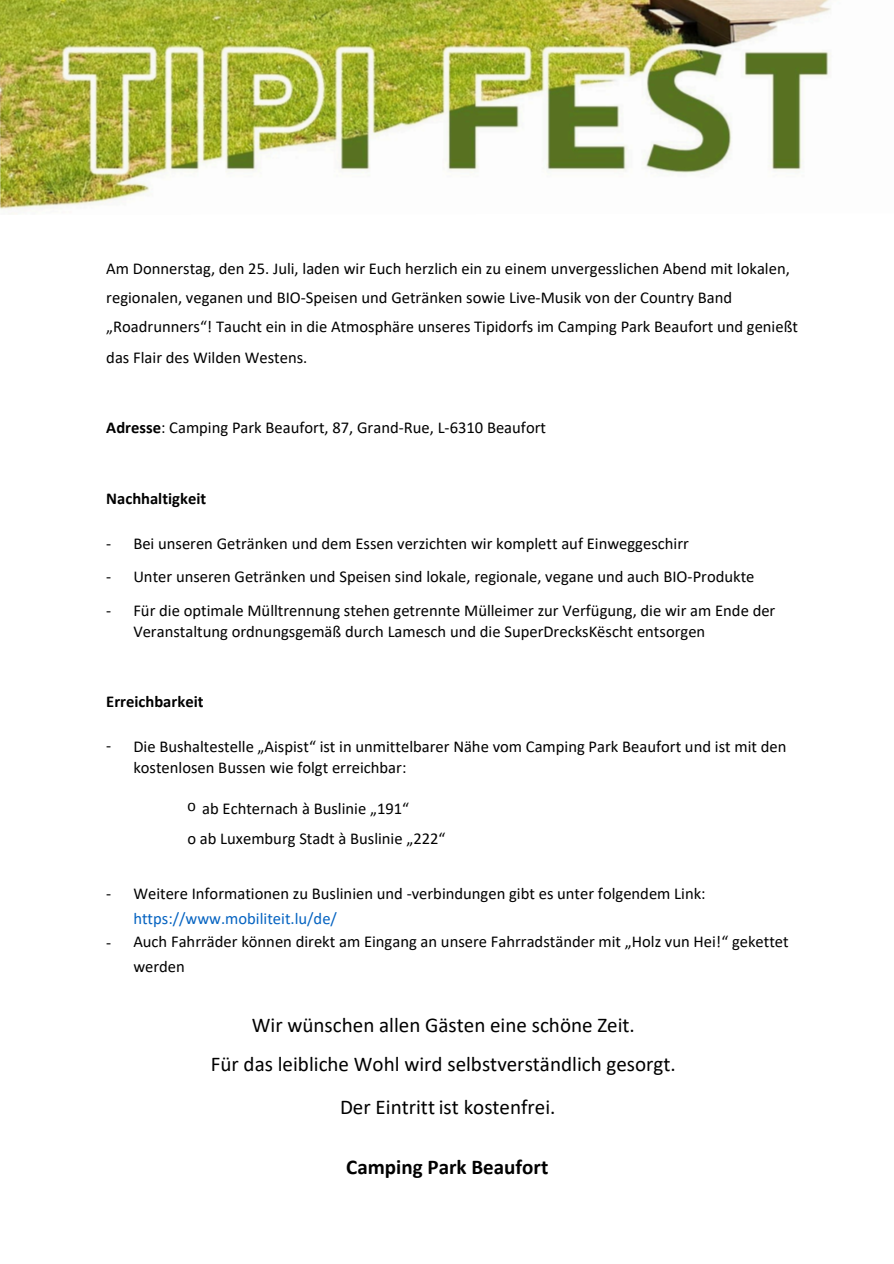
<style>
.page{position:relative;width:894px;height:1264px;background:#fff}
.page>*{position:absolute;margin:0;border:0;box-sizing:border-box;transform-origin:0 0}
.t1{font:21px/39.3px "Calibri";color:#000;text-align:center}
.t2{font:700 21px "Calibri";color:#000}
.t3{font:16.5px "Calibri";color:#000}
.t4{font:16.5px "Calibri";color:#0563c1}
.t5{font:700 16.5px "Calibri";color:#000}
.t6{font:15px "Arimo";color:#000}
.s1{font-weight:700}
</style>
<div class="page">
<img style="left:0;top:0;width:831px;height:214px">
<p class="t3" style="left:106px;top:261px;width:684px">Am Donnerstag, den 25. Juli, laden wir Euch herzlich ein zu einem unvergesslichen Abend mit lokalen,</p>
<p class="t3" style="left:106px;top:291px;width:627px">regionalen, veganen und BIO-Speisen und Getränken sowie Live-Musik von der Country Band</p>
<p class="t3" style="left:106px;top:320px;width:693px">„Roadrunners“! Taucht ein in die Atmosphäre unseres Tipidorfs im Camping Park Beaufort und genießt</p>
<p class="t3" style="left:106px;top:350px;width:202px">das Flair des Wilden Westens.</p>
<p class="t3" style="left:106px;top:420px;width:441px"><span class="s1">Adresse</span>: Camping Park Beaufort, 87, Grand-Rue, L-6310 Beaufort</p>
<h3 class="t5" style="left:106px;top:491px;width:101px">Nachhaltigkeit</h3>
<p class="t3" style="left:106px;top:537px;width:7px">-</p>
<p class="t3" style="left:106px;top:569px;width:7px">-</p>
<p class="t3" style="left:106px;top:603px;width:7px">-</p>
<p class="t3" style="left:133px;top:537px;width:557px">Bei unseren Getränken und dem Essen verzichten wir komplett auf Einweggeschirr</p>
<p class="t3" style="left:133px;top:569px;width:622px">Unter unseren Getränken und Speisen sind lokale, regionale, vegane und auch BIO-Produkte</p>
<p class="t3" style="left:133px;top:603px;width:643px">Für die optimale Mülltrennung stehen getrennte Mülleimer zur Verfügung, die wir am Ende der</p>
<p class="t3" style="left:133px;top:624px;width:573px">Veranstaltung ordnungsgemäß durch Lamesch und die SuperDrecksKëscht entsorgen</p>
<h3 class="t5" style="left:106px;top:695px;width:99px">Erreichbarkeit</h3>
<p class="t3" style="left:106px;top:739px;width:7px">-</p>
<p class="t3" style="left:133px;top:739px;width:654px">Die Bushaltestelle „Aispist“ ist in unmittelbarer Nähe vom Camping Park Beaufort und ist mit den</p>
<p class="t3" style="left:133px;top:761px;width:274px">kostenlosen Bussen wie folgt erreichbar:</p>
<p class="t6" style="left:187px;top:797px;width:10px">o</p>
<p class="t3" style="left:202px;top:801px;width:208px">ab Echternach à Buslinie „191“</p>
<p class="t3" style="left:187px;top:831px;width:259px">o ab Luxemburg Stadt à Buslinie „222“</p>
<p class="t3" style="left:106px;top:886px;width:7px">-</p>
<p class="t3" style="left:106px;top:935px;width:7px">-</p>
<p class="t3" style="left:133px;top:886px;width:573px">Weitere Informationen zu Buslinien und -verbindungen gibt es unter folgendem Link:</p>
<p class="t4" style="left:133px;top:911px;width:205px">https://www.mobiliteit.lu/de/</p>
<p class="t3" style="left:133px;top:934px;width:656px">Auch Fahrräder können direkt am Eingang an unsere Fahrradständer mit „Holz vun Hei!“ gekettet</p>
<p class="t3" style="left:133px;top:959px;width:53px">werden</p>
<p class="t1" style="left:211px;top:1006px;width:466px">Wir wünschen allen Gästen eine schöne Zeit.<br>Für das leibliche Wohl wird selbstverständlich gesorgt.</p>
<h2 class="t1" style="left:340px;top:1089px;width:217px">Der Eintritt ist kostenfrei.</h2>
<h2 class="t2" style="left:346px;top:1158px;width:203px">Camping Park Beaufort</h2>
</div>
